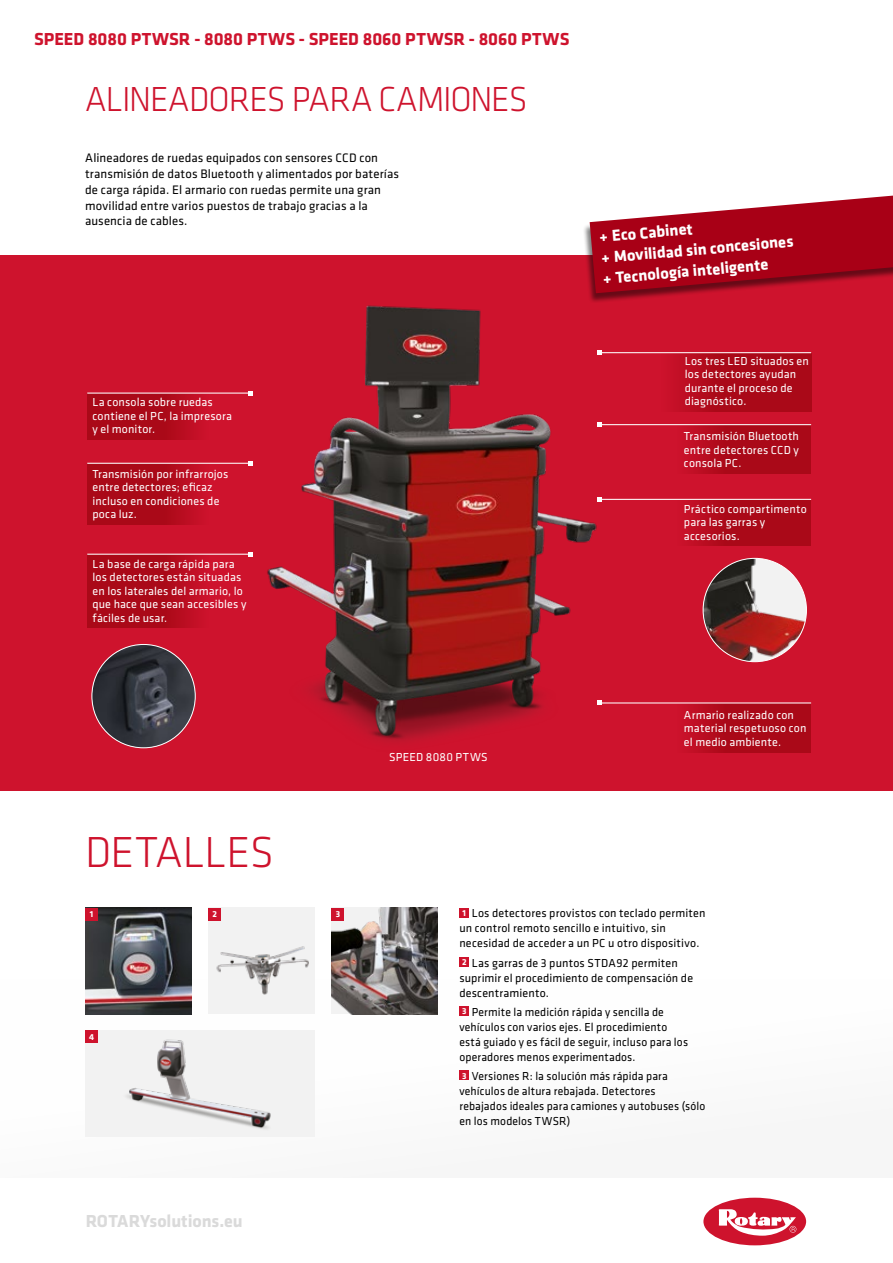
<style>
.page{position:relative;width:893px;height:1263px;background:#fff}
.page>*{position:absolute;margin:0;border:0;box-sizing:border-box;transform-origin:0 0}
.t1{font:300 45px "Klavika";letter-spacing:-.005em;color:#ce132d}
.t2{font:300 36px "Klavika";letter-spacing:-.03em;color:#ce132d;scale:.96 1}
.t3{font:700 18px "Klavika";color:#ce132d}
.t4{font:700 18px "Klavika";letter-spacing:-.005em;color:#dadada}
.t5{font:700 16.5px/21px "Klavika";color:#fff}
.t6{font:12.75px/15.8px "Klavika";letter-spacing:.01em;color:#000}
.t7{font:12px/15px "Klavika";letter-spacing:.01em;color:#000}
.t8{font:12px/13.5px "Klavika";letter-spacing:.015em;color:#fff}
.t9{font:700 9px "Klavika";color:#fff}
.s1{font-weight:700;font-size:9px;color:#fff}
</style>
<div class="page">
<div style="left:0;top:979px;width:893px;height:199px;background:#f6f6f6"></div>
<svg style="left:703px;top:1197px;width:104px;height:49px"></svg>
<div style="left:0;top:255px;width:893px;height:536px;background:#ce132d"></div>
<div style="left:85px;top:1030px;width:230px;height:107px;background:#f2f2f2"></div>
<img style="left:126px;top:1039px;width:145px;height:90px">
<img style="left:85px;top:908px;width:106px;height:106px">
<div style="left:208px;top:908px;width:107px;height:106px;background:#f2f2f2"></div>
<div style="left:85px;top:908px;width:13px;height:12px;background:#ce132d"></div>
<div style="left:208px;top:908px;width:13px;height:12px;background:#ce132d"></div>
<div style="left:85px;top:1030px;width:13px;height:13px;background:#ce132d"></div>
<img style="left:216px;top:946px;width:93px;height:49px">
<img style="left:332px;top:908px;width:106px;height:106px">
<div style="left:332px;top:908px;width:12px;height:12px;background:#ce132d"></div>
<div style="left:582px;top:182px;width:311px;height:121px;background:#000;opacity:.5"></div>
<svg style="left:590px;top:196px;width:303px;height:97px"></svg>
<div style="left:87px;top:554px;width:138px;height:74px;background:linear-gradient(to right,#9f0612,#c8112a)"></div>
<hr style="left:87px;top:554px;width:164px;height:1px;background:#fff">
<div style="left:87px;top:393px;width:138px;height:47px;background:linear-gradient(to right,#9f0612,#c8112a)"></div>
<hr style="left:87px;top:393px;width:164px;height:1px;background:#fff">
<div style="left:87px;top:463px;width:138px;height:62px;background:linear-gradient(to right,#9f0612,#c8112a)"></div>
<hr style="left:87px;top:463px;width:164px;height:1px;background:#fff">
<div style="left:640px;top:353px;width:171px;height:58px;background:linear-gradient(to right,#c9122a,#9f0612)"></div>
<hr style="left:600px;top:352px;width:211px;height:1px;background:#fff">
<div style="left:657px;top:703px;width:154px;height:49px;background:linear-gradient(to right,#c9122a,#a00612)"></div>
<hr style="left:600px;top:702px;width:211px;height:1px;background:#fff">
<div style="left:657px;top:425px;width:154px;height:49px;background:linear-gradient(to right,#c9122a,#a00612)"></div>
<hr style="left:600px;top:424px;width:211px;height:1px;background:#fff">
<img style="left:92px;top:644px;width:103px;height:104px;border-radius:52px">
<div style="left:657px;top:499px;width:154px;height:47px;background:linear-gradient(to right,#c9122a,#a00612)"></div>
<hr style="left:600px;top:499px;width:211px;height:1px;background:#fff">
<img style="left:703px;top:558px;width:103px;height:104px;border-radius:52px">
<div style="left:459px;top:908px;width:10px;height:9px;background:#ce132d"></div>
<div style="left:459px;top:957px;width:10px;height:10px;background:#ce132d"></div>
<div style="left:459px;top:1006px;width:10px;height:10px;background:#ce132d"></div>
<div style="left:459px;top:1070px;width:10px;height:10px;background:#ce132d"></div>
<img style="left:232px;top:261px;width:397px;height:481px">
<h3 class="t3" style="left:34px;top:30px;width:537px">SPEED 8080 PTWSR - 8080 PTWS - SPEED 8060 PTWSR - 8060 PTWS</h3>
<h2 class="t2" style="left:85px;top:79px;width:462px">ALINEADORES PARA CAMIONES</h2>
<p class="t6" style="left:85px;top:150px;width:315px">Alineadores de ruedas equipados con sensores CCD con transmisión de datos Bluetooth y alimentados por baterías de carga rápida. El armario con ruedas permite una gran movilidad entre varios puestos de trabajo gracias a la ausencia de cables.</p>
<p class="t8" style="left:92px;top:396px;width:141px">La consola sobre ruedas contiene el PC, la impresora y el monitor.</p>
<p class="t8" style="left:92px;top:467px;width:137px">Transmisión por infrarrojos entre detectores; eficaz incluso en condiciones de poca luz.</p>
<p class="t8" style="left:92px;top:557px;width:155px">La base de carga rápida para los detectores están situadas en los laterales del armario, lo que hace que sean accesibles y fáciles de usar.</p>
<h1 class="t1" style="left:85px;top:827px;width:191px">DETALLES</h1>
<p class="t8" style="left:389px;top:751px;width:100px">SPEED 8080 PTWS</p>
<h3 class="t5" style="left:599px;top:227px;width:194px;rotate:-5deg">+ Eco Cabinet<br>+ Movilidad sin concesiones + Tecnología inteligente</h3>
<p class="t8" style="left:685px;top:354px;width:126px">Los tres LED situados en los detectores ayudan durante el proceso de diagnóstico.</p>
<p class="t8" style="left:684px;top:430px;width:117px;text-align:justify">Transmisión Bluetooth entre detectores CCD y consola PC.</p>
<p class="t8" style="left:684px;top:502px;width:124px">Práctico compartimento para las garras y accesorios.</p>
<p class="t8" style="left:684px;top:708px;width:124px">Armario realizado con material respetuoso con el medio ambiente.</p>
<p class="t9" style="left:90px;top:909px;width:5px">1</p>
<p class="t9" style="left:213px;top:909px;width:6px">2</p>
<p class="t9" style="left:89px;top:1032px;width:7px">4</p>
<h3 class="t4" style="left:86px;top:1211px;width:159px">ROTARYsolutions.eu</h3>
<p class="t9" style="left:336px;top:909px;width:6px">3</p>
<p class="t7" style="left:459px;top:906px;width:248px"><span class="s1">1</span> Los detectores provistos con teclado permiten un control remoto sencillo e intuitivo, sin necesidad de acceder a un PC u otro dispositivo.</p>
<p class="t7" style="left:459px;top:955px;width:235px"><span class="s1">2</span> Las garras de 3 puntos STDA92 permiten suprimir el procedimiento de compensación de descentramiento.</p>
<p class="t7" style="left:459px;top:1005px;width:230px"><span class="s1">3</span> Permite la medición rápida y sencilla de vehículos con varios ejes. El procedimiento está guiado y es fácil de seguir, incluso para los operadores menos experimentados.</p>
<p class="t7" style="left:459px;top:1069px;width:248px"><span class="s1">3</span> Versiones R: la solución más rápida para vehículos de altura rebajada. Detectores rebajados ideales para camiones y autobuses (sólo en los modelos TWSR)</p>
</div>
